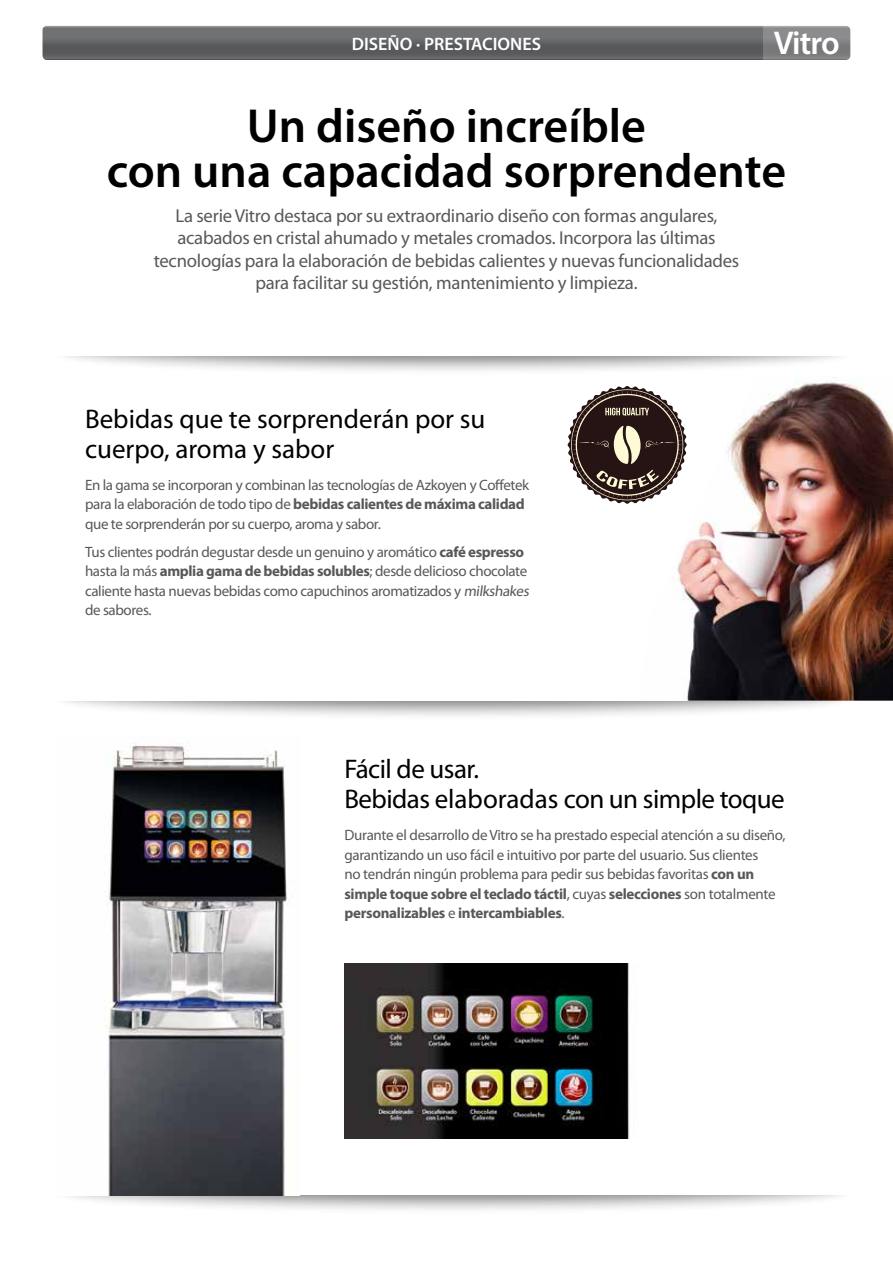
<style>
.page{position:relative;width:893px;height:1263px;background:#fff}
.page>*{position:absolute;margin:0;border:0;box-sizing:border-box;transform-origin:0 0}
.t1{font:600 48px/45px "Myriad Pro";color:#000;text-align:center}
.t2{font:600 33px "Myriad Pro";letter-spacing:-.03em;color:#fff}
.t3{font:27px/30px "Myriad Pro";color:#000}
.t4{font:27px/30px "Myriad Pro";letter-spacing:-.02em;color:#000}
.t5{font:18.75px/22.5px "Myriad Pro";letter-spacing:-.015em;color:#58585a;text-align:center}
.t6{font:600 18px "Myriad Pro";color:#fff}
.t7{font:15px/19.5px "Myriad Pro";letter-spacing:-.025em;color:#58585a}
.s1{font-weight:700}
</style>
<div class="page">
<svg style="left:43px;top:26px;width:720px;height:34px;background:#666769"></svg>
<div style="left:763px;top:26px;width:87px;height:34px;background:linear-gradient(to right,#838385,#838385)"></div>
<div style="left:47px;top:1154px;width:810px;height:61px;background:#000;opacity:.5"></div>
<div style="left:37px;top:887px;width:835px;height:308px;background:#fff"></div>
<div style="left:47px;top:659px;width:810px;height:62px;background:#000;opacity:.5"></div>
<div style="left:37px;top:660px;width:835px;height:41px;background:#fff"></div>
<div style="left:47px;top:315px;width:810px;height:61px;background:#000;opacity:.5"></div>
<div style="left:37px;top:316px;width:835px;height:40px;background:#fff"></div>
<img style="left:640px;top:377px;width:253px;height:324px">
<img style="left:104px;top:745px;width:183px;height:450px">
<img style="left:344px;top:964px;width:286px;height:174px">
<svg style="left:568px;top:386px;width:119px;height:118px"></svg>
<p class="t6" style="left:352px;top:33px;width:191px">DISEÑO · PRESTACIONES</p>
<h2 class="t2" style="left:774px;top:22px;width:67px">Vitro</h2>
<h1 class="t1" style="left:107px;top:102px;width:681px">Un diseño increíble<br>con una capacidad sorprendente</h1>
<p class="t5" style="left:154px;top:204px;width:587px">La serie Vitro destaca por su extraordinario diseño con formas angulares, acabados en cristal ahumado y metales cromados. Incorpora las últimas tecnologías para la elaboración de bebidas calientes y nuevas funcionalidades para facilitar su gestión, mantenimiento y limpieza.</p>
<h3 class="t3" style="left:85px;top:403px;width:402px">Bebidas que te sorprenderán por su cuerpo, aroma y sabor</h3>
<p class="t7" style="left:85px;top:475px;width:446px">En la gama se incorporan y combinan las tecnologías de Azkoyen y Coffetek para la elaboración de todo tipo de <span class="s1">bebidas calientes de máxima calidad </span>que te sorprenderán por su cuerpo, aroma y sabor.</p>
<p class="t7" style="left:85px;top:542px;width:448px">Tus clientes podrán degustar desde un genuino y aromático <span class="s1">café espresso </span>hasta la más <span class="s1">amplia gama de bebidas solubles</span>; desde delicioso chocolate caliente hasta nuevas bebidas como capuchinos aromatizados y milkshakes de sabores.</p>
<h3 class="t4" style="left:344px;top:753px;width:442px">Fácil de usar.<br>Bebidas elaboradas con un simple toque</h3>
<p class="t7" style="left:344px;top:825px;width:443px">Durante el desarrollo de Vitro se ha prestado especial atención a su diseño, garantizando un uso fácil e intuitivo por parte del usuario. Sus clientes<br>no tendrán ningún problema para pedir sus bebidas favoritas <span class="s1">con un simple toque sobre el teclado táctil</span>, cuyas <span class="s1">selecciones</span> son totalmente <span class="s1">personalizables</span> e <span class="s1">intercambiables</span>.</p>
</div>
